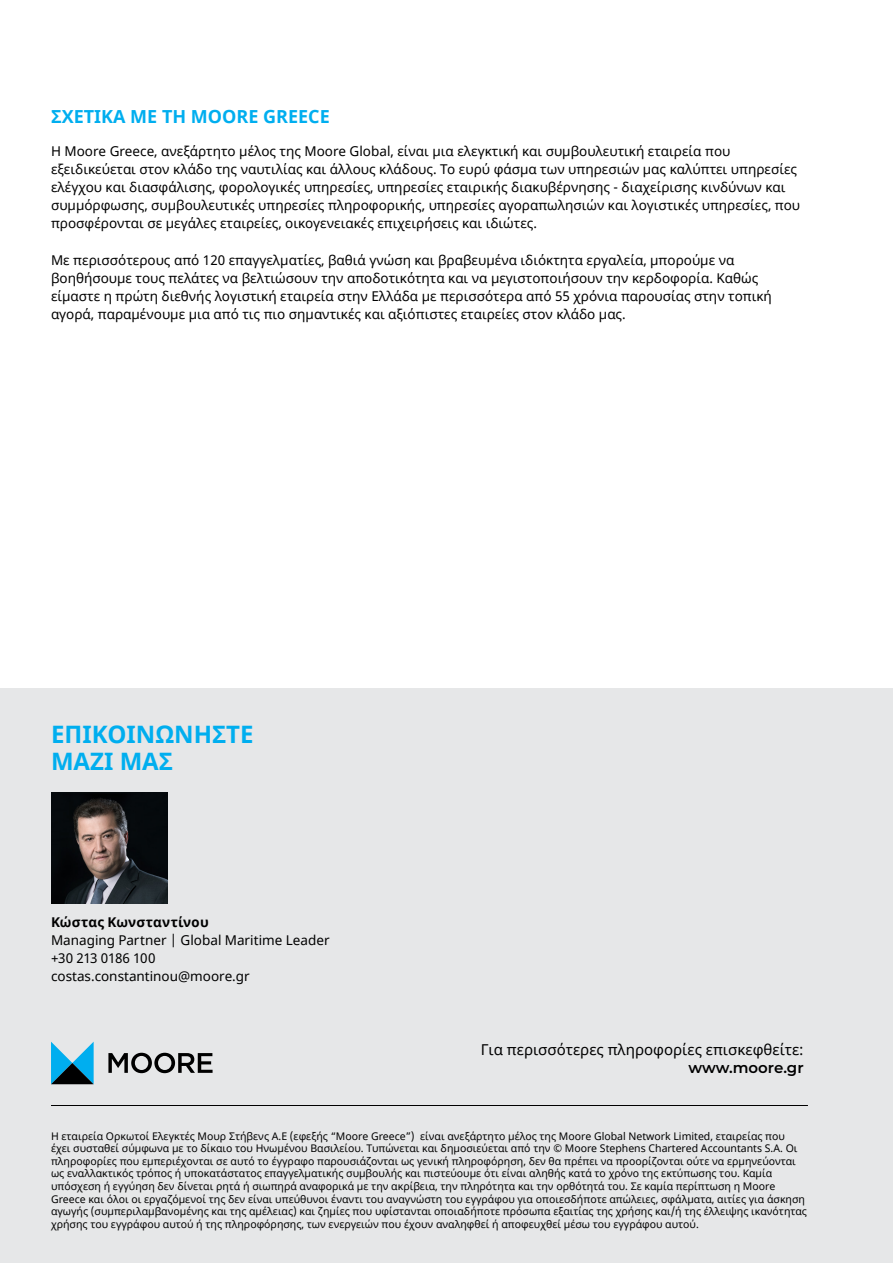
<style>
.page{position:relative;width:893px;height:1263px;background:#fff}
.page>*{position:absolute;margin:0;border:0;box-sizing:border-box;transform-origin:0 0}
.t1{font:700 24px/27px "Noto Sans";color:#00aeef}
.t2{font:700 18px "Noto Sans";color:#00aeef}
.t3{font:15px "Noto Sans";color:#000}
.t4{font:600 15px "Montserrat";color:#000}
.t5{font:13.5px/18px "Noto Sans";color:#000}
.t6{font:700 13.5px "Noto Sans";letter-spacing:.01em;color:#000}
.t7{font:10.5px/12.6px "Noto Sans";color:#000}
</style>
<div class="page">
<div style="left:0;top:689px;width:893px;height:574px;background:#e6e7e8"></div>
<hr style="left:51px;top:1105px;width:757px;height:1px;background:#000">
<svg style="left:51px;top:1042px;width:43px;height:42px"></svg>
<svg style="left:108px;top:1053px;width:105px;height:20px"></svg>
<img style="left:51px;top:793px;width:117px;height:110px">
<h2 class="t2" style="left:51px;top:104px;width:280px">ΣΧΕΤΙΚΆ ΜΕ ΤΗ MOORE GREECE</h2>
<p class="t5" style="left:51px;top:143px;width:751px">Η Moore Greece, ανεξάρτητο μέλος της Moore Global, είναι μια ελεγκτική και συμβουλευτική εταιρεία που εξειδικεύεται στον κλάδο της ναυτιλίας και άλλους κλάδους. Το ευρύ φάσμα των υπηρεσιών μας καλύπτει υπηρεσίες ελέγχου και διασφάλισης, φορολογικές υπηρεσίες, υπηρεσίες εταιρικής διακυβέρνησης - διαχείρισης κινδύνων και συμμόρφωσης, συμβουλευτικές υπηρεσίες πληροφορικής, υπηρεσίες αγοραπωλησιών και λογιστικές υπηρεσίες, που προσφέρονται σε μεγάλες εταιρείες, οικογενειακές επιχειρήσεις και ιδιώτες.</p>
<p class="t5" style="left:51px;top:252px;width:722px">Με περισσότερους από 120 επαγγελματίες, βαθιά γνώση και βραβευμένα ιδιόκτητα εργαλεία, μπορούμε να βοηθήσουμε τους πελάτες να βελτιώσουν την αποδοτικότητα και να μεγιστοποιήσουν την κερδοφορία. Καθώς είμαστε η πρώτη διεθνής λογιστική εταιρεία στην Ελλάδα με περισσότερα από 55 χρόνια παρουσίας στην τοπική αγορά, παραμένουμε μια από τις πιο σημαντικές και αξιόπιστες εταιρείες στον κλάδο μας.</p>
<h1 class="t1" style="left:51px;top:722px;width:204px">ΕΠΙΚΟΙΝΩΝΗΣΤΕ<br>ΜΑΖΙ ΜΑΣ</h1>
<p class="t6" style="left:51px;top:913px;width:159px">Κώστας Κωνσταντίνου</p>
<p class="t5" style="left:51px;top:932px;width:280px">Managing Partner | Global Maritime Leader +30 213 0186 100 costas.constantinou@moore.gr</p>
<h3 class="t3" style="left:481px;top:1040px;width:324px">Για περισσότερες πληροφορίες επισκεφθείτε:</h3>
<h3 class="t4" style="left:688px;top:1057px;width:117px">www.moore.gr</h3>
<p class="t7" style="left:51px;top:1130px;width:757px">Η εταιρεία Ορκωτοί Ελεγκτές Μουρ Στήβενς Α.Ε (εφεξής “Moore Greece”) είναι ανεξάρτητο μέλος της Moore Global Network Limited, εταιρείας που έχει συσταθεί σύμφωνα με το δίκαιο του Ηνωμένου Βασιλείου. Τυπώνεται και δημοσιεύεται από την © Moore Stephens Chartered Accountants S.A. Οι πληροφορίες που εμπεριέχονται σε αυτό το έγγραφο παρουσιάζονται ως γενική πληροφόρηση, δεν θα πρέπει να προορίζονται ούτε να ερμηνεύονται ως εναλλακτικός τρόπος ή υποκατάστατος επαγγελματικής συμβουλής και πιστεύουμε ότι είναι αληθής κατά το χρόνο της εκτύπωσης του. Καμία υπόσχεση ή εγγύηση δεν δίνεται ρητά ή σιωπηρά αναφορικά με την ακρίβεια, την πληρότητα και την ορθότητά του. Σε καμία περίπτωση η Moore Greece και όλοι οι εργαζόμενοί της δεν είναι υπεύθυνοι έναντι του αναγνώστη του εγγράφου για οποιεσδήποτε απώλειες, σφάλματα, αιτίες για άσκηση αγωγής (συμπεριλαμβανομένης και της αμέλειας) και ζημίες που υφίστανται οποιαδήποτε πρόσωπα εξαιτίας της χρήσης και/ή της έλλειψης ικανότητας χρήσης του εγγράφου αυτού ή της πληροφόρησης, των ενεργειών που έχουν αναληφθεί ή αποφευχθεί μέσω του εγγράφου αυτού.</p>
</div>
